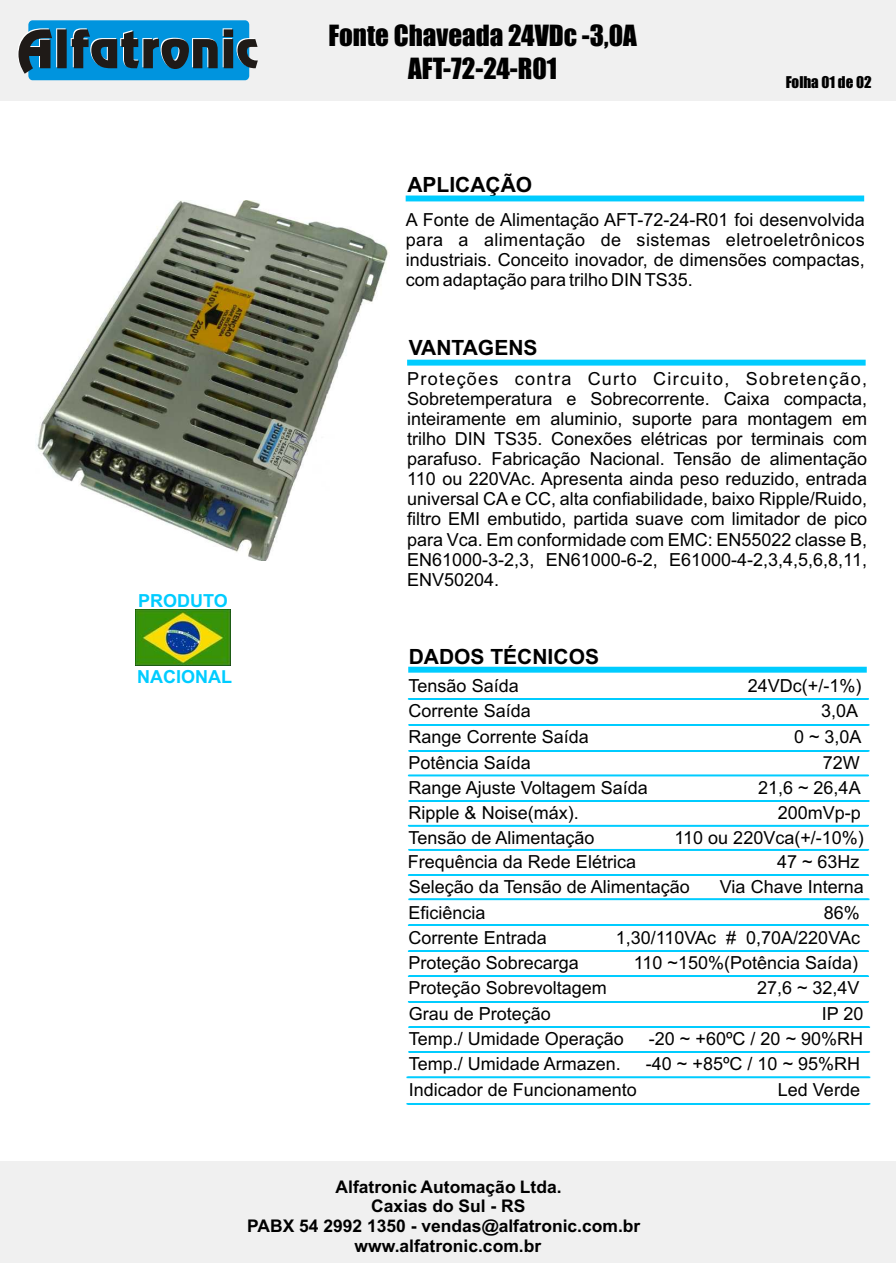
<style>
.page{position:relative;width:896px;height:1265px;background:#fff}
.page>*{position:absolute;margin:0;border:0;box-sizing:border-box;transform-origin:0 0}
.t1{font:27px/33px "Impact";color:#000;text-align:center}
.t2{font:700 21px "Arial";color:#000}
.t3{font:18px/20.1px "Arial";color:#000;text-align:justify}
.t4{font:700 18px "Arial";color:#0cf}
.t5{font:700 17.4px/19.6px "Arial";color:#000;text-align:center}
.t6{font:15px "Impact";color:#000}
</style>
<div class="page">
<div style="left:0;top:1161px;width:895px;height:102px;background:#f0f0f0"></div>
<div style="left:0;top:0;width:895px;height:101px;background:#f0f0f0"></div>
<img style="left:136px;top:609px;width:94px;height:57px">
<div style="left:405px;top:195px;width:459px;height:6px;border:3px solid #0cf"></div>
<hr style="left:409px;top:849px;width:459px;height:1px;background:#0cf">
<hr style="left:408px;top:874px;width:460px;height:2px;background:#0cf">
<hr style="left:409px;top:898px;width:459px;height:2px;background:#0cf">
<div style="left:407px;top:360px;width:458px;height:5px;border:3px solid #0cf"></div>
<div style="left:408px;top:666px;width:458px;height:6px;border:3px solid #0cf"></div>
<div style="left:28px;top:20px;width:221px;height:60px;background:#0094de;border-radius:4px"></div>
<svg style="left:18px;top:28px;width:240px;height:46px"></svg>
<hr style="left:408px;top:698px;width:460px;height:1px;background:#0cf">
<hr style="left:409px;top:724px;width:459px;height:1px;background:#0cf">
<hr style="left:409px;top:1051px;width:460px;height:1px;background:#0cf">
<hr style="left:407px;top:1076px;width:462px;height:2px;background:#0cf">
<hr style="left:407px;top:1103px;width:462px;height:1px;background:#0cf">
<hr style="left:409px;top:1026px;width:460px;height:2px;background:#0cf">
<img style="left:37px;top:201px;width:352px;height:360px">
<hr style="left:409px;top:750px;width:459px;height:1px;background:#0cf">
<hr style="left:408px;top:774px;width:460px;height:2px;background:#0cf">
<hr style="left:409px;top:800px;width:459px;height:1px;background:#0cf">
<hr style="left:408px;top:825px;width:460px;height:1px;background:#0cf">
<hr style="left:408px;top:924px;width:460px;height:2px;background:#0cf">
<hr style="left:408px;top:950px;width:460px;height:2px;background:#0cf">
<hr style="left:408px;top:975px;width:460px;height:2px;background:#0cf">
<hr style="left:408px;top:1001px;width:460px;height:1px;background:#0cf">
<h1 class="t1" style="left:328px;top:20px;width:310px">Fonte Chaveada 24VDc -3,0A<br>AFT-72-24-R01</h1>
<p class="t6" style="left:785px;top:77px;width:87px">Folha 01 de 02</p>
<p class="t4" style="left:138px;top:593px;width:91px">PRODUTO</p>
<p class="t4" style="left:137px;top:669px;width:96px">NACIONAL</p>
<p class="t2" style="left:407px;top:177px;width:126px">APLICAÇÃO</p>
<p class="t3" style="left:406px;top:211px;width:460px">A Fonte de Alimentação AFT-72-24-R01 foi desenvolvida para a alimentação de sistemas eletroeletrônicos industriais. Conceito inovador, de dimensões compactas, com adaptação para trilho DIN TS35.</p>
<p class="t2" style="left:409px;top:340px;width:130px">VANTAGENS</p>
<p class="t3" style="left:407px;top:370px;width:461px">Proteções contra Curto Circuito, Sobretenção, Sobretemperatura e Sobrecorrente. Caixa compacta, inteiramente em aluminio, suporte para montagem em trilho DIN TS35. Conexões elétricas por terminais com parafuso. Fabricação Nacional. Tensão de alimentação 110 ou 220VAc. Apresenta ainda peso reduzido, entrada universal CA e CC, alta confiabilidade, baixo Ripple/Ruido, filtro EMI embutido, partida suave com limitador de pico para Vca. Em conformidade com EMC: EN55022 classe B, EN61000-3-2,3, EN61000-6-2, E61000-4-2,3,4,5,6,8,11, ENV50204.</p>
<p class="t2" style="left:409px;top:648px;width:192px">DADOS TÉCNICOS</p>
<p class="t3" style="left:408px;top:677px;width:112px">Tensão Saída</p>
<p class="t3" style="left:747px;top:677px;width:115px">24VDc(+/-1%)</p>
<p class="t3" style="left:408px;top:702px;width:124px">Corrente Saída</p>
<p class="t3" style="left:821px;top:702px;width:39px">3,0A</p>
<p class="t3" style="left:408px;top:728px;width:182px">Range Corrente Saída</p>
<p class="t3" style="left:794px;top:728px;width:69px">0 ~ 3,0A</p>
<p class="t3" style="left:408px;top:754px;width:124px">Potência Saída</p>
<p class="t3" style="left:822px;top:754px;width:39px">72W</p>
<p class="t3" style="left:408px;top:779px;width:241px">Range Ajuste Voltagem Saída</p>
<p class="t3" style="left:758px;top:779px;width:104px">21,6 ~ 26,4A</p>
<p class="t3" style="left:408px;top:804px;width:172px">Ripple &amp; Noise(máx).</p>
<p class="t3" style="left:777px;top:804px;width:85px">200mVp-p</p>
<p class="t3" style="left:408px;top:829px;width:188px">Tensão de Alimentação</p>
<p class="t3" style="left:674px;top:829px;width:191px">110 ou 220Vca(+/-10%)</p>
<p class="t3" style="left:408px;top:853px;width:230px">Frequência da Rede Elétrica</p>
<p class="t3" style="left:777px;top:853px;width:84px">47 ~ 63Hz</p>
<p class="t3" style="left:409px;top:878px;width:282px">Seleção da Tensão de Alimentação</p>
<p class="t3" style="left:720px;top:878px;width:145px">Via Chave Interna</p>
<p class="t3" style="left:408px;top:904px;width:79px">Eficiência</p>
<p class="t3" style="left:823px;top:904px;width:38px">86%</p>
<p class="t3" style="left:408px;top:929px;width:140px">Corrente Entrada</p>
<p class="t3" style="left:615px;top:929px;width:246px">1,30/110VAc # 0,70A/220VAc</p>
<p class="t3" style="left:408px;top:954px;width:172px">Proteção Sobrecarga</p>
<p class="t3" style="left:634px;top:954px;width:226px">110 ~150%(Potência Saída)</p>
<p class="t3" style="left:408px;top:979px;width:200px">Proteção Sobrevoltagem</p>
<p class="t3" style="left:757px;top:979px;width:104px">27,6 ~ 32,4V</p>
<p class="t3" style="left:408px;top:1005px;width:144px">Grau de Proteção</p>
<p class="t3" style="left:822px;top:1005px;width:43px">IP 20</p>
<p class="t3" style="left:408px;top:1030px;width:217px">Temp./ Umidade Operação</p>
<p class="t3" style="left:649px;top:1030px;width:216px">-20 ~ +60ºC / 20 ~ 90%RH</p>
<p class="t3" style="left:408px;top:1081px;width:230px">Indicador de Funcionamento</p>
<p class="t3" style="left:778px;top:1081px;width:84px">Led Verde</p>
<p class="t3" style="left:408px;top:1055px;width:214px">Temp./ Umidade Armazen.</p>
<p class="t3" style="left:646px;top:1055px;width:216px">-40 ~ +85ºC / 10 ~ 95%RH</p>
<p class="t5" style="left:247px;top:1179px;width:394px">Alfatronic Automação Ltda.<br>Caxias do Sul - RS<br>PABX 54 2992 1350 - vendas@alfatronic.com.br www.alfatronic.com.br</p>
</div>
